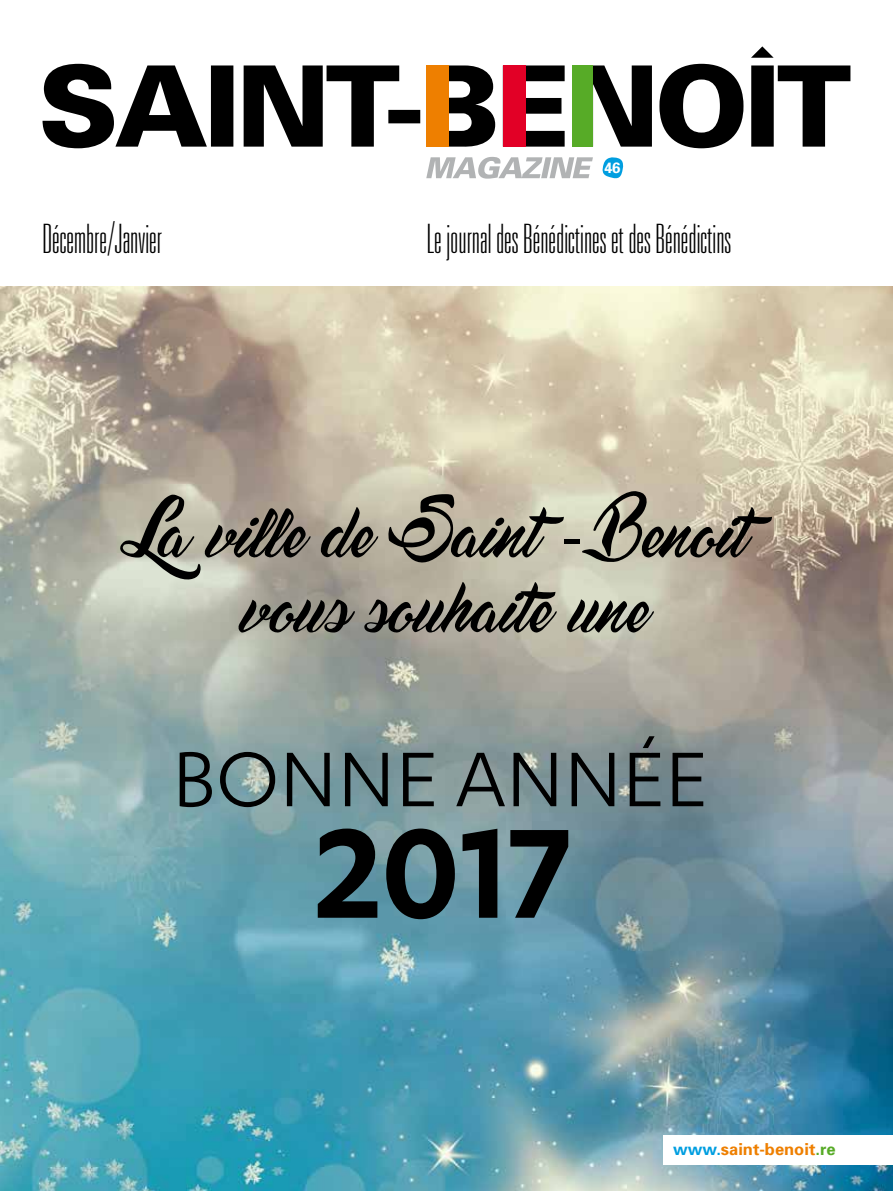
<style>
.page{position:relative;width:893px;height:1191px;background:#fff}
.page>*{position:absolute;margin:0;border:0;box-sizing:border-box;transform-origin:0 0}
.t1{font:600 147.6px "Karbon";color:#000}
.t2{font:89.85px "Karbon";color:#000}
.t3{font:60px/75px "Dream American Dinerdemo";letter-spacing:-.215em;color:#000;text-align:center}
.t4{font:100 ultra-condensed 40.5px "Univers";color:#000}
.t5{font:700 16.5px "Univers";color:#ee7f00}
.t6{font:700 15px "Univers";color:#fff}
.s1{font-family:"Frutiger";font-weight:300}
.s2{color:#009ee0}
.s3{color:#57ab27}
</style>
<div class="page">
<img style="left:0;top:286px;width:893px;height:905px">
<svg style="left:43px;top:64px;width:807px;height:84px;fill:#000"></svg>
<svg style="left:602px;top:157px;width:22px;height:22px"></svg>
<div style="left:426px;top:65px;width:23px;height:82px;background:#ee7f00"></div>
<div style="left:503px;top:65px;width:22px;height:82px;background:#e20026"></div>
<div style="left:573px;top:65px;width:20px;height:82px;background:#57ab27"></div>
<svg style="left:426px;top:157px;width:167px;height:22px"></svg>
<svg style="left:751px;top:46px;width:23px;height:12px"></svg>
<div style="left:663px;top:1135px;width:230px;height:30px;background:#fff"></div>
<p class="t6" style="left:604px;top:158px;width:18px">46</p>
<p class="t4" style="left:43px;top:218px;width:121px">Décembre/Janvier</p>
<p class="t4" style="left:427px;top:218px;width:306px">Le journal des Bénédictines et des Bénédictins</p>
<h3 class="t3" style="left:120px;top:499px;width:656px">La ville de Saint<span class="s1">-</span> Benoit vous souhaite une</h3>
<h2 class="t2" style="left:172px;top:729px;width:537px">BONNE ANNÉE</h2>
<h1 class="t1" style="left:316px;top:789px;width:259px">2017</h1>
<p class="t5" style="left:673px;top:1138px;width:164px"><span class="s2">www.</span>saint-benoit<span class="s3">.re</span></p>
</div>
